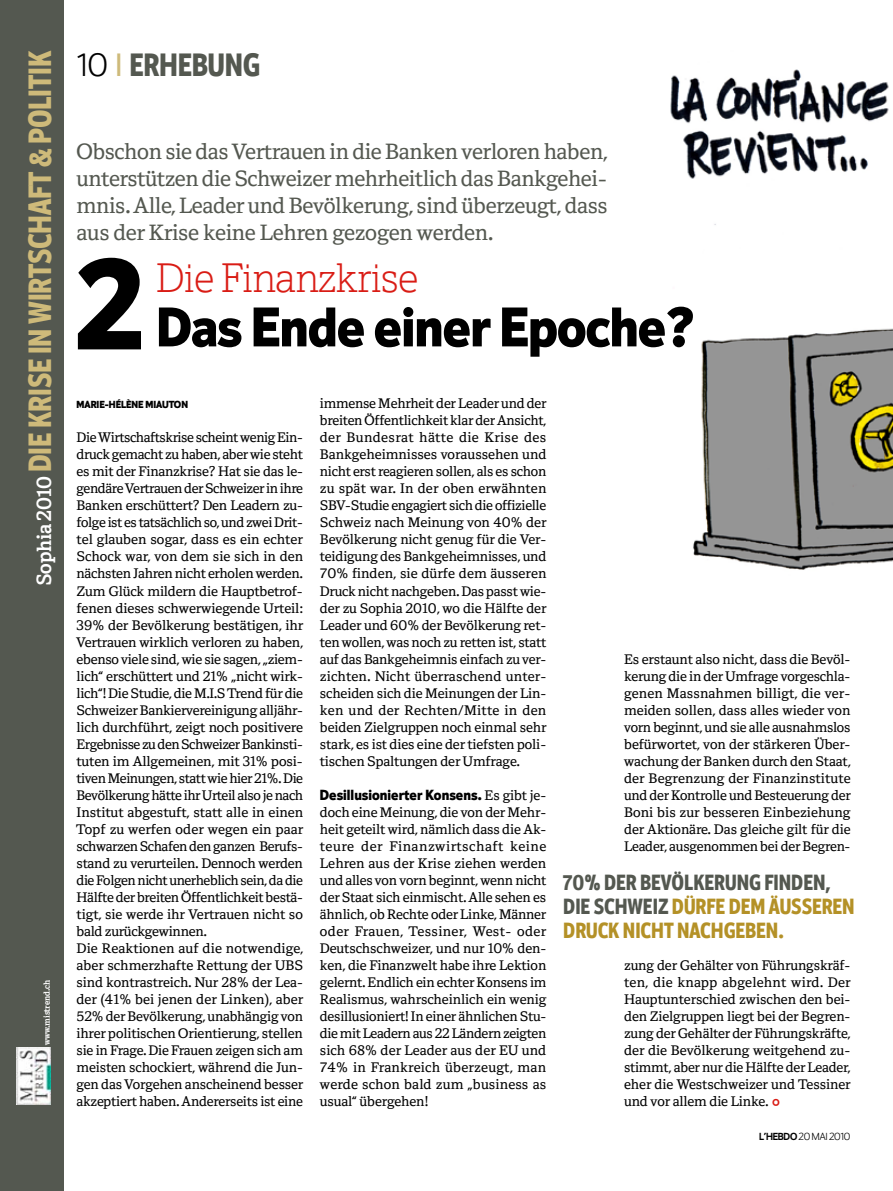
<style>
.page{position:relative;width:893px;height:1191px;background:#fff}
.page>*{position:absolute;margin:0;border:0;box-sizing:border-box;transform-origin:0 0}
.t1{font:900 134.55px "Hebdo Sans";color:#000}
.t2{font:900 57px "Hebdo Sans";color:#000}
.t3{font:300 42px "Hebdo Egyptian";color:#d91c15}
.t4{font:700 33px "Hebdo Sans Cond";letter-spacing:-.005em;color:#ceba7a}
.t5{font:700 33px "Hebdo Sans Cond";letter-spacing:-.005em;color:#545850}
.t6{font:22.5px/27px "Hebdo Text";letter-spacing:-.005em;color:#545850;text-align:justify}
.t7{font:700 22.5px/24px "Hebdo Sans Cond";color:#b49127}
.t8{font:900 15px "Hebdo Sans";color:#000}
.t9{font:14.1px/17px "Hebdo Text";letter-spacing:-.005em;color:#000;text-align:justify}
.t10{font:900 10.5px "Hebdo Sans";color:#000}
.t11{font:300 10.5px "Hebdo Sans";letter-spacing:-.02em;color:#000}
.t12{font:700 9px "Hebdo Egyptian";color:#fff}
.s1{font-family:"Hebdo Egyptian";font-size:21px;color:#fff}
.s2{font-family:"Hebdo Sans";font-weight:300;color:#000}
.s3{font-family:"Hebdo Sans";font-weight:500;color:#ceba7a}
.s4{font-family:"Hebdo Text";font-weight:400;font-size:14.1px}
.s5{color:#545850}
.s6{color:#d91c15}
.s7{font-weight:700}
</style>
<div class="page">
<div style="left:0;top:0;width:64px;height:1191px;background:#545850"></div>
<img style="left:16px;top:1047px;width:34px;height:57px">
<img style="left:670px;top:69px;width:223px;height:501px">
<h3 class="t4" style="left:22px;top:585px;width:534px;rotate:-90deg"><span class="s1">Sophia 2010</span> DIE KRISE IN WIRTSCHAFT &amp; POLITIK</h3>
<p class="t12" style="left:42px;top:1045px;width:66px;rotate:-90deg">www.mistrend.ch</p>
<h3 class="t5" style="left:77px;top:47px;width:185px"><span class="s2">10</span><span class="s3">∑</span>ERHEBUNG</h3>
<h3 class="t6" style="left:77px;top:139px;width:532px">Obschon sie das Vertrauen in die Banken verloren haben, unterstützen die Schweizer mehrheitlich das Bankgehei&shy;mnis. Alle, Leader und Bevölkerung, sind überzeugt, dass aus der Krise keine Lehren gezogen werden.</h3>
<h1 class="t1" style="left:77px;top:224px;width:71px">2</h1>
<h3 class="t3" style="left:156px;top:255px;width:263px">Die Finanzkrise</h3>
<h2 class="t2" style="left:156px;top:293px;width:538px">Das Ende einer Epoche?</h2>
<p class="t10" style="left:77px;top:398px;width:113px">marie-hélène miauton</p>
<p class="t9" style="left:77px;top:430px;width:228px;text-align:left">Die Wirtschaftskrise scheint wenig Ein&shy;druck gemacht zu haben, aber wie steht es mit der Finanzkrise? Hat sie das le&shy;gendäre Vertrauen der Schweizer in ihre Banken erschüttert? Den Leadern zu&shy;folge ist es tatsächlich so, und zwei Drit&shy;tel glauben sogar, dass es ein echter Schock war, von dem sie sich in den nächsten Jahren nicht erholen werden.<br>Zum Glück mildern die Hauptbetrof&shy;fenen dieses schwerwiegende Urteil:<br>39% der Bevölkerung bestätigen, ihr Vertrauen wirklich verloren zu haben, ebenso viele sind, wie sie sagen, „ziem&shy;lich“ erschüttert und 21% „nicht wirk&shy;lich“! Die Studie, die M.I.S Trend für die Schweizer Bankiervereinigung alljähr&shy;lich durchführt, zeigt noch positivere Ergebnisse zu den Schweizer Bankinsti&shy;tuten im Allgemeinen, mit 31% posi&shy;tiven Meinungen, statt wie hier 21%. Die Bevölkerung hätte ihr Urteil also je nach Institut abgestuft, statt alle in einen Topf zu werfen oder wegen ein paar schwarzen Schafen den ganzen Berufs&shy;stand zu verurteilen. Dennoch werden die Folgen nicht unerheblich sein, da die Hälfte der breiten Öffentlichkeit bestä&shy;tigt, sie werde ihr Vertrauen nicht so bald zurückgewinnen.<br>Die Reaktionen auf die notwendige, aber schmerzhafte Rettung der UBS sind kontrastreich. Nur 28% der Lea&shy;der (41% bei jenen der Linken), aber 52% der Bevölkerung, unabhängig von ihrer politischen Orientierung, stellen sie in Frage. Die Frauen zeigen sich am meisten schockiert, während die Jun&shy;gen das Vorgehen anscheinend besser akzeptiert haben. Andererseits ist eine</p>
<p class="t9" style="left:320px;top:396px;width:228px">immense Mehrheit der Leader und der breiten Öffentlichkeit klar der Ansicht, der Bundesrat hätte die Krise des Bankgeheimnisses voraussehen und nicht erst reagieren sollen, als es schon zu spät war. In der oben erwähnten SBV-Studie engagiert sich die offizielle Schweiz nach Meinung von 40% der Bevölkerung nicht genug für die Ver&shy;teidigung des Bankgeheimnisses, und 70% finden, sie dürfe dem äusseren Druck nicht nachgeben. Das passt wie&shy;der zu Sophia 2010, wo die Hälfte der Leader und 60% der Bevölkerung ret&shy;ten wollen, was noch zu retten ist, statt auf das Bankgeheimnis einfach zu ver&shy;zichten. Nicht überraschend unter&shy;scheiden sich die Meinungen der Lin&shy;ken und der Rechten/Mitte in den beiden Zielgruppen noch einmal sehr stark, es ist dies eine der tiefsten poli&shy;tischen Spaltungen der Umfrage.</p>
<p class="t8" style="left:320px;top:785px;width:228px">Desillusionierter Konsens. <span class="s4">Es gibt je-</span></p>
<p class="t9" style="left:320px;top:804px;width:228px">doch eine Meinung, die von der Mehr&shy;heit geteilt wird, nämlich dass die Ak&shy;teure der Finanzwirtschaft keine Lehren aus der Krise ziehen werden und alles von vorn beginnt, wenn nicht der Staat sich einmischt. Alle sehen es ähnlich, ob Rechte oder Linke, Männer oder Frauen, Tessiner, West- oder Deutschschweizer, und nur 10% den&shy;ken, die Finanzwelt habe ihre Lektion gelernt. Endlich ein echter Konsens im Realismus, wahrscheinlich ein wenig desillusioniert! In einer ähnlichen Stu&shy;die mit Leadern aus 22 Ländern zeigten sich 68% der Leader aus der EU und 74% in Frankreich überzeugt, man werde schon bald zum „business as usual“ übergehen!</p>
<p class="t9" style="left:624px;top:651px;width:228px">Es erstaunt also nicht, dass die Bevöl&shy;kerung die in der Umfrage vorgeschla&shy;genen Massnahmen billigt, die ver&shy;meiden sollen, dass alles wieder von vorn beginnt, und sie alle ausnahmslos befürwortet, von der stärkeren Über&shy;wachung der Banken durch den Staat, der Begrenzung der Finanzinstitute und der Kontrolle und Besteuerung der Boni bis zur besseren Einbeziehung der Aktionäre. Das gleiche gilt für die Leader, ausgenommen bei der Begren-</p>
<h3 class="t7" style="left:563px;top:872px;width:293px"><span class="s5">70% DER BEVÖLKERUNG FINDEN,<br>DIE SCHWEIZ</span> DÜRFE DEM ÄUSSEREN<br>DRUCK NICHT NACHGEBEN.</h3>
<p class="t9" style="left:624px;top:957px;width:228px">zung der Gehälter von Führungskräf&shy;ten, die knapp abgelehnt wird. Der Hauptunterschied zwischen den bei&shy;den Zielgruppen liegt bei der Begren&shy;zung der Gehälter der Führungskräfte, der die Bevölkerung weitgehend zu&shy;stimmt, aber nur die Hälfte der Leader, eher die Westschweizer und Tessiner und vor allem die Linke.<span class="s6">√</span></p>
<p class="t11" style="left:759px;top:1130px;width:93px"><span class="s7">L’Hebdo</span>20 mai 2010</p>
</div>
